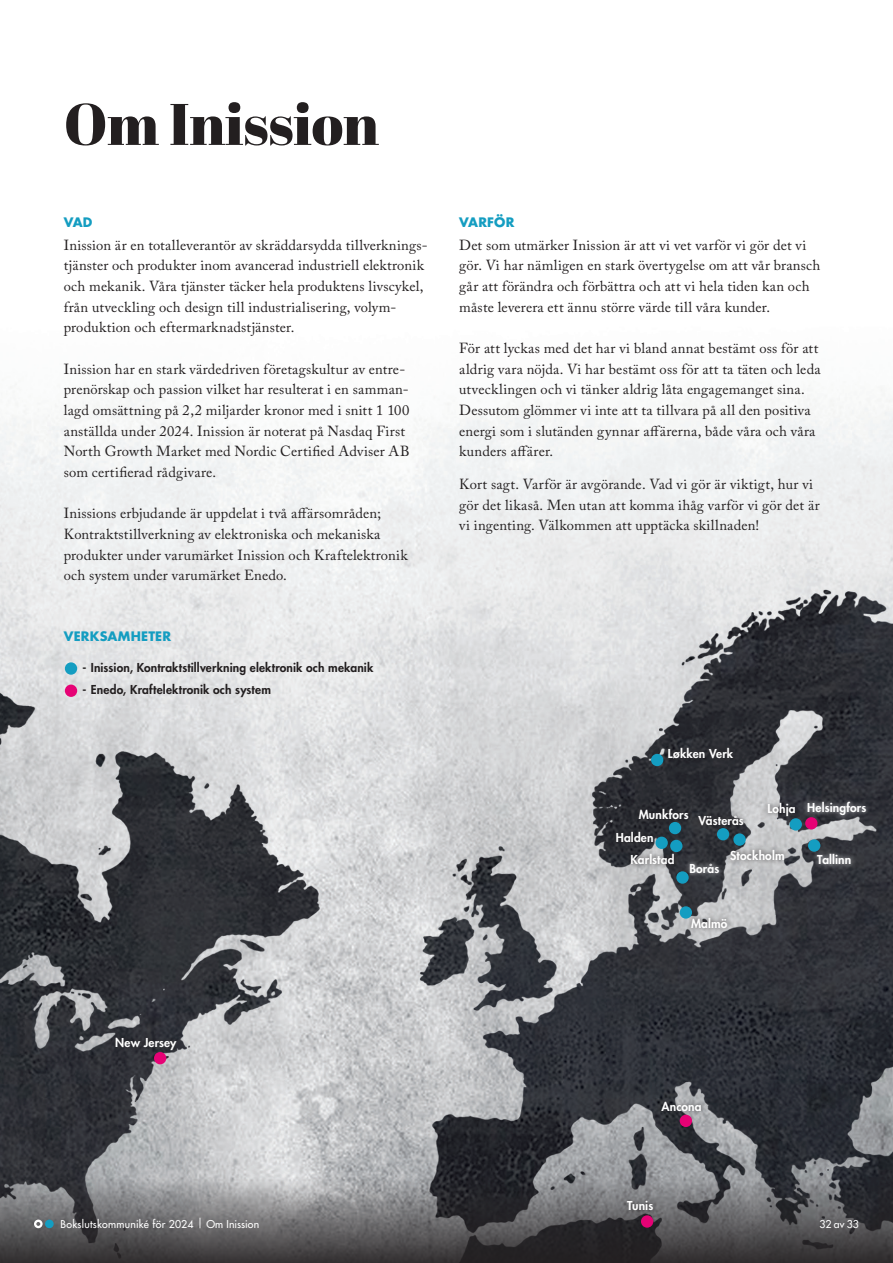
<style>
.page{position:relative;width:893px;height:1263px;background:#fff}
.page>*{position:absolute;margin:0;border:0;box-sizing:border-box;transform-origin:0 0}
.t1{font:58.5px "Abril Fatface";letter-spacing:-.005em;color:#231f20}
.t2{font:14.55px/20.7px "Adobe Caslon Pro";letter-spacing:.015em;color:#231f20}
.t3{font:700 12.75px "Futura Std";letter-spacing:.015em;color:#149dc1}
.t4{font:800 12px "Futura Std";letter-spacing:.01em;color:#fff}
.t5{font:800 12px "Futura Std";letter-spacing:.015em;color:#231f20}
.t6{font:500 10.5px "Futura Std";letter-spacing:.02em;color:#fff}
.s1{font-weight:400}
</style>
<div class="page">
<img style="left:0;top:385px;width:893px;height:792px">
<svg style="left:0;top:1177px;width:893px;height:86px;background:#5b5a5d"></svg>
<div style="left:762px;top:798px;width:39px;height:24px;background:#231f20;opacity:.75"></div>
<div style="left:802px;top:797px;width:69px;height:24px;background:#fff;opacity:.75"></div>
<div style="left:812px;top:849px;width:44px;height:21px;background:#fff;opacity:.75"></div>
<div style="left:663px;top:742px;width:75px;height:22px;background:#2a2b30"></div>
<div style="left:633px;top:803px;width:61px;height:21px;background:#231f20;opacity:.75"></div>
<div style="left:626px;top:849px;width:54px;height:21px;background:#231f20;opacity:.75"></div>
<div style="left:611px;top:826px;width:48px;height:22px;background:#292a2e"></div>
<div style="left:693px;top:810px;width:56px;height:20px;background:#231f20;opacity:.75"></div>
<div style="left:726px;top:844px;width:64px;height:21px;background:#231f20;opacity:.75"></div>
<div style="left:684px;top:858px;width:40px;height:21px;background:#fff;opacity:.75"></div>
<div style="left:686px;top:912px;width:47px;height:21px;background:#231f20;opacity:.75"></div>
<div style="left:656px;top:1096px;width:51px;height:20px;background:#231f20;opacity:.75"></div>
<div style="left:622px;top:1195px;width:36px;height:20px;background:#231f20;opacity:.75"></div>
<div style="left:110px;top:1032px;width:72px;height:24px;background:#231f20;opacity:.75"></div>
<div style="left:45px;top:1219px;width:9px;height:9px;background:#149dc1;border-radius:50%"></div>
<svg style="left:34px;top:1219px;width:9px;height:9px"></svg>
<div style="left:651px;top:754px;width:12px;height:12px;background:#149dc1;border-radius:50%"></div>
<div style="left:669px;top:822px;width:12px;height:12px;background:#149dc1;border-radius:50%"></div>
<div style="left:670px;top:840px;width:12px;height:12px;background:#149dc1;border-radius:50%"></div>
<div style="left:655px;top:837px;width:13px;height:12px;background:#149dc1;border-radius:50%"></div>
<div style="left:717px;top:828px;width:12px;height:12px;background:#149dc1;border-radius:50%"></div>
<div style="left:733px;top:833px;width:13px;height:13px;background:#149dc1;border-radius:50%"></div>
<div style="left:676px;top:871px;width:13px;height:13px;background:#149dc1;border-radius:50%"></div>
<div style="left:680px;top:906px;width:12px;height:13px;background:#149dc1;border-radius:50%"></div>
<div style="left:790px;top:818px;width:12px;height:12px;background:#149dc1;border-radius:50%"></div>
<div style="left:805px;top:817px;width:12px;height:12px;background:#e60275;border-radius:50%"></div>
<div style="left:808px;top:839px;width:12px;height:13px;background:#149dc1;border-radius:50%"></div>
<div style="left:680px;top:1115px;width:12px;height:12px;background:#e60275;border-radius:50%"></div>
<div style="left:641px;top:1215px;width:12px;height:13px;background:#e60275;border-radius:50%"></div>
<div style="left:154px;top:1052px;width:12px;height:12px;background:#e60275;border-radius:50%"></div>
<div style="left:65px;top:662px;width:12px;height:13px;background:#149dc1;border-radius:50%"></div>
<div style="left:65px;top:684px;width:12px;height:13px;background:#e60275;border-radius:50%"></div>
<h1 class="t1" style="left:64px;top:83px;width:317px">Om Inission</h1>
<p class="t3" style="left:64px;top:214px;width:29px">VAD</p>
<p class="t2" style="left:64px;top:234px;width:365px">Inission är en totalleverantör av skräddarsydda tillverknings&shy;tjänster och produkter inom avancerad industriell elektronik och mekanik. Våra tjänster täcker hela produktens livscykel, från utveckling och design till industrialisering, volym&shy;produktion och eftermarknadstjänster.</p>
<p class="t2" style="left:64px;top:358px;width:347px">Inission har en stark värdedriven företagskultur av entre&shy;prenörskap och passion vilket har resulterat i en samman&shy;lagd omsättning på 2,2 miljarder kronor med i snitt 1 100 anställda under 2024. Inission är noterat på Nasdaq First North Growth Market med Nordic Certified Adviser AB som certifierad rådgivare.</p>
<p class="t2" style="left:64px;top:503px;width:345px">Inissions erbjudande är uppdelat i två affärsområden; Kontraktstillverkning av elektroniska och mekaniska produkter under varumärket Inission och Kraftelektronik och system under varumärket Enedo.</p>
<p class="t3" style="left:64px;top:628px;width:109px">VERKSAMHETER</p>
<p class="t5" style="left:83px;top:660px;width:292px">- Inission, Kontraktstillverkning elektronik och mekanik</p>
<p class="t5" style="left:83px;top:682px;width:190px">- Enedo, Kraftelektronik och system</p>
<p class="t3" style="left:459px;top:214px;width:57px">VARFÖR</p>
<p class="t2" style="left:459px;top:234px;width:363px">Det som utmärker Inission är att vi vet varför vi gör det vi gör. Vi har nämligen en stark övertygelse om att vår bransch går att förändra och förbättra och att vi hela tiden kan och måste leverera ett ännu större värde till våra kunder.</p>
<p class="t2" style="left:459px;top:338px;width:363px">För att lyckas med det har vi bland annat bestämt oss för att aldrig vara nöjda. Vi har bestämt oss för att ta täten och leda utvecklingen och vi tänker aldrig låta engagemanget sina.<br>Dessutom glömmer vi inte att ta tillvara på all den positiva energi som i slutänden gynnar affärerna, både våra och våra kunders affärer.</p>
<p class="t2" style="left:459px;top:474px;width:362px">Kort sagt. Varför är avgörande. Vad vi gör är viktigt, hur vi gör det likaså. Men utan att komma ihåg varför vi gör det är vi ingenting. Välkommen att upptäcka skillnaden!</p>
<p class="t4" style="left:668px;top:746px;width:67px">Løkken Verk</p>
<p class="t4" style="left:767px;top:800px;width:100px">Lohja Helsingfors</p>
<p class="t4" style="left:817px;top:852px;width:36px">Tallinn</p>
<p class="t4" style="left:639px;top:806px;width:51px">Munkfors</p>
<p class="t4" style="left:631px;top:852px;width:45px">Karlstad</p>
<p class="t4" style="left:698px;top:813px;width:47px">Västerås</p>
<p class="t4" style="left:730px;top:847px;width:56px">Stockholm</p>
<p class="t4" style="left:689px;top:861px;width:31px">Borås</p>
<p class="t4" style="left:616px;top:830px;width:39px">Halden</p>
<p class="t4" style="left:691px;top:916px;width:38px">Malmö</p>
<p class="t4" style="left:115px;top:1035px;width:63px">New Jersey</p>
<p class="t4" style="left:661px;top:1098px;width:42px">Ancona</p>
<p class="t4" style="left:627px;top:1198px;width:28px">Tunis</p>
<p class="t6" style="left:60px;top:1217px;width:200px">Bokslutskommuniké för 2024 <span class="s1">|</span> Om Inission</p>
<p class="t6" style="left:819px;top:1217px;width:41px">32 av 33</p>
</div>
